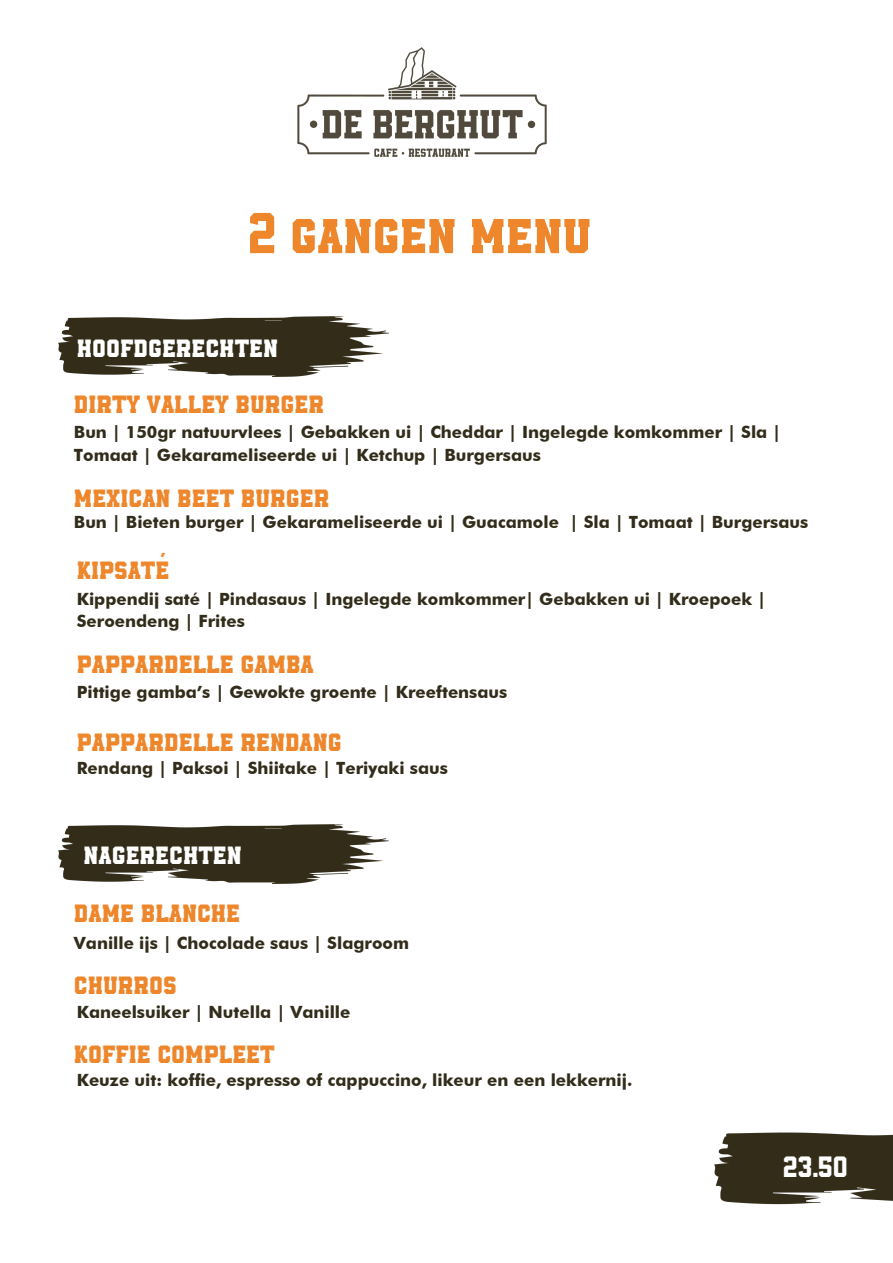
<style>
.page{position:relative;width:893px;height:1263px;background:#fff}
.page>*{position:absolute;margin:0;border:0;box-sizing:border-box;transform-origin:0 0}
.t1{font:57.38px "Empirez";color:#ee862b}
.t2{font:29.33px "Empirez";color:#ee862b}
.t3{font:29.33px "Empirez";color:#fff}
.t4{font:700 16.88px/22.5px "Futura Md BT";color:#322c1a}
</style>
<div class="page">
<img style="left:297px;top:47px;width:250px;height:110px">
<img style="left:714px;top:1132px;width:179px;height:73px">
<img style="left:59px;top:317px;width:329px;height:60px">
<img style="left:59px;top:824px;width:329px;height:60px">
<h1 class="t1" style="left:247px;top:196px;width:345px">2 GANGEN MENU</h1>
<h2 class="t3" style="left:77px;top:328px;width:203px">HOOFDGERECHTEN</h2>
<h2 class="t2" style="left:74px;top:384px;width:251px">DIRTY VALLEY BURGER</h2>
<p class="t4" style="left:74px;top:421px;width:708px">Bun | 150gr natuurvlees | Gebakken ui | Cheddar | Ingelegde komkommer | Sla |<br>Tomaat | Gekarameliseerde ui | Ketchup | Burgersaus</p>
<h2 class="t2" style="left:74px;top:478px;width:257px">MEXICAN BEET BURGER</h2>
<p class="t4" style="left:74px;top:511px;width:736px">Bun | Bieten burger | Gekarameliseerde ui | Guacamole | Sla | Tomaat | Burgersaus</p>
<h2 class="t2" style="left:77px;top:550px;width:94px">KIPSATÉ</h2>
<p class="t4" style="left:77px;top:587px;width:690px">Kippendij saté | Pindasaus | Ingelegde komkommer| Gebakken ui | Kroepoek |<br>Seroendeng | Frites</p>
<h2 class="t2" style="left:77px;top:644px;width:238px">PAPPARDELLE GAMBA</h2>
<p class="t4" style="left:77px;top:681px;width:432px">Pittige gamba’s | Gewokte groente | Kreeftensaus</p>
<h2 class="t2" style="left:77px;top:722px;width:266px">PAPPARDELLE RENDANG</h2>
<p class="t4" style="left:77px;top:757px;width:373px">Rendang | Paksoi | Shiitake | Teriyaki saus</p>
<h2 class="t3" style="left:84px;top:835px;width:160px">NAGERECHTEN</h2>
<h2 class="t2" style="left:74px;top:893px;width:168px">DAME BLANCHE</h2>
<p class="t4" style="left:74px;top:932px;width:337px">Vanille ijs | Chocolade saus | Slagroom</p>
<h2 class="t2" style="left:74px;top:965px;width:104px">CHURROS</h2>
<p class="t4" style="left:77px;top:1000px;width:275px">Kaneelsuiker | Nutella | Vanille</p>
<h2 class="t2" style="left:74px;top:1033px;width:202px">KOFFIE COMPLEET</h2>
<p class="t4" style="left:77px;top:1069px;width:557px">Keuze uit: koffie, espresso of cappuccino, likeur en een lekkernij.</p>
<h2 class="t3" style="left:783px;top:1148px;width:66px">23.5O</h2>
</div>
